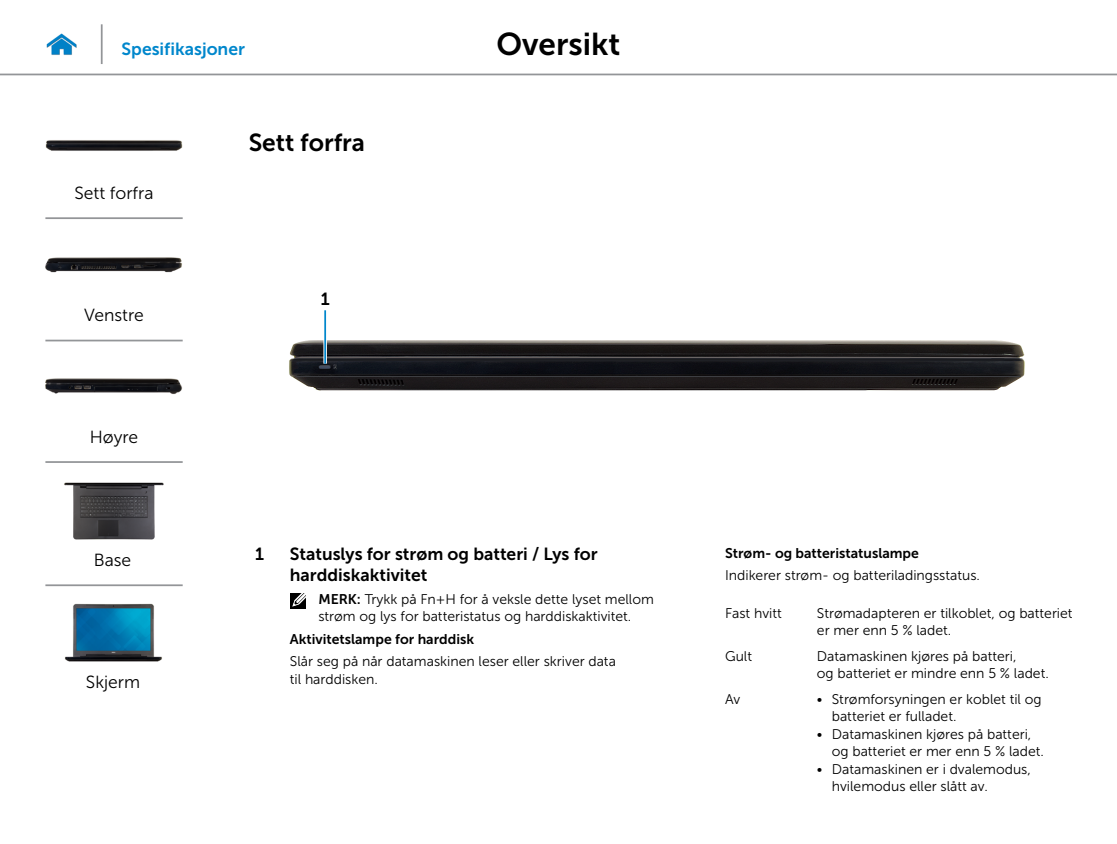
<style>
.page{position:relative;width:1117px;height:844px;background:#fff}
.page>*{position:absolute;margin:0;border:0;box-sizing:border-box;transform-origin:0 0}
.t1{font:31.5px "Museo Sans For Dell 700";color:#000}
.Head2{font:24.5px "Museo Sans For Dell 700";color:#000}
.Callout_Head{font:17.5px/21px "Museo Sans For Dell 700";color:#000}
.t2{font:17.5px "Museo Sans For Dell 300";color:#000}
.Hyperlink{font:17.5px "Museo Sans For Dell 700";color:#0087cc}
.Callout-L{font:17.5px "Museo Sans For Dell 700";color:#000}
.Note{font:14px/17.5px "Museo Sans For Dell 300";color:#000}
.Callout_description{font:14px/17.5px "Museo Sans For Dell 300";color:#000}
.Callout_description-2{font:14px "Museo Sans For Dell 700";color:#000}
.s1{font-family:"Museo Sans For Dell 700"}
</style>
<div class="page">
<hr style="left:0;top:74px;width:1116px;height:1px;background:#939598">
<img style="left:46px;top:33px;width:31px;height:22px">
<img style="left:289px;top:340px;width:736px;height:51px">
<svg style="left:323px;top:311px;width:4px;height:52px"></svg>
<hr style="left:324px;top:310px;width:2px;height:53px;background:#0087cc">
<div style="left:290px;top:592px;width:16px;height:16px;background:#000"></div>
<svg style="left:292px;top:592px;width:14px;height:14px"></svg>
<hr style="left:101px;top:24px;width:2px;height:40px;background:#939598">
<img style="left:45px;top:140px;width:137px;height:11px">
<img style="left:45px;top:257px;width:137px;height:16px">
<img style="left:45px;top:378px;width:137px;height:16px">
<img style="left:64px;top:482px;width:100px;height:57px">
<img style="left:65px;top:603px;width:97px;height:58px">
<hr style="left:45px;top:217px;width:138px;height:2px;background:#939598">
<hr style="left:45px;top:339px;width:138px;height:2px;background:#939598">
<hr style="left:45px;top:461px;width:138px;height:2px;background:#939598">
<hr style="left:45px;top:584px;width:138px;height:2px;background:#939598">
<p class="Hyperlink" style="left:122px;top:39px;width:125px">Spesifikasjoner</p>
<h1 class="t1" style="left:496px;top:26px;width:125px">Oversikt</h1>
<p class="t2" style="left:74px;top:183px;width:81px">Sett forfra</p>
<p class="t2" style="left:84px;top:305px;width:61px">Venstre</p>
<p class="t2" style="left:90px;top:428px;width:50px">Høyre</p>
<p class="t2" style="left:94px;top:550px;width:39px">Base</p>
<p class="t2" style="left:86px;top:672px;width:56px">Skjerm</p>
<p class="Head2" style="left:249px;top:128px;width:118px">Sett forfra</p>
<p class="Callout-L" style="left:320px;top:289px;width:10px">1</p>
<p class="Callout_Head" style="left:255px;top:543px;width:10px">1</p>
<p class="Callout_Head" style="left:290px;top:543px;width:309px">Statuslys for strøm og batteri / Lys for harddiskaktivitet</p>
<p class="Note" style="left:318px;top:590px;width:337px"><span class="s1">MERK:</span> Trykk på Fn+H for å veksle dette lyset mellom strøm og lys for batteristatus og harddiskaktivitet.</p>
<p class="Callout_description-2" style="left:290px;top:631px;width:186px">Aktivitetslampe for harddisk</p>
<p class="Callout_description" style="left:290px;top:652px;width:327px">Slår seg på når datamaskinen leser eller skriver data til harddisken.</p>
<p class="Callout_description-2" style="left:725px;top:545px;width:195px">Strøm- og batteristatuslampe</p>
<p class="Callout_description" style="left:725px;top:566px;width:256px">Indikerer strøm- og batteriladingsstatus.</p>
<p class="Callout_description" style="left:725px;top:604px;width:58px">Fast hvitt</p>
<p class="Callout_description" style="left:816px;top:604px;width:257px">Strømadapteren er tilkoblet, og batteriet er mer enn 5 % ladet.</p>
<p class="Callout_description" style="left:725px;top:647px;width:28px">Gult</p>
<p class="Callout_description" style="left:816px;top:647px;width:233px">Datamaskinen kjøres på batteri,<br>og batteriet er mindre enn 5 % ladet.</p>
<p class="Callout_description" style="left:725px;top:690px;width:17px">Av</p>
<p class="Note" style="left:831px;top:690px;width:211px;text-indent:-15px">• Strømforsyningen er koblet til og batteriet er fulladet.</p>
<p class="Note" style="left:831px;top:725px;width:214px;text-indent:-15px">• Datamaskinen kjøres på batteri, og batteriet er mer enn 5 % ladet.</p>
<p class="Note" style="left:831px;top:760px;width:200px;text-indent:-15px">• Datamaskinen er i dvalemodus, hvilemodus eller slått av.</p>
</div>
